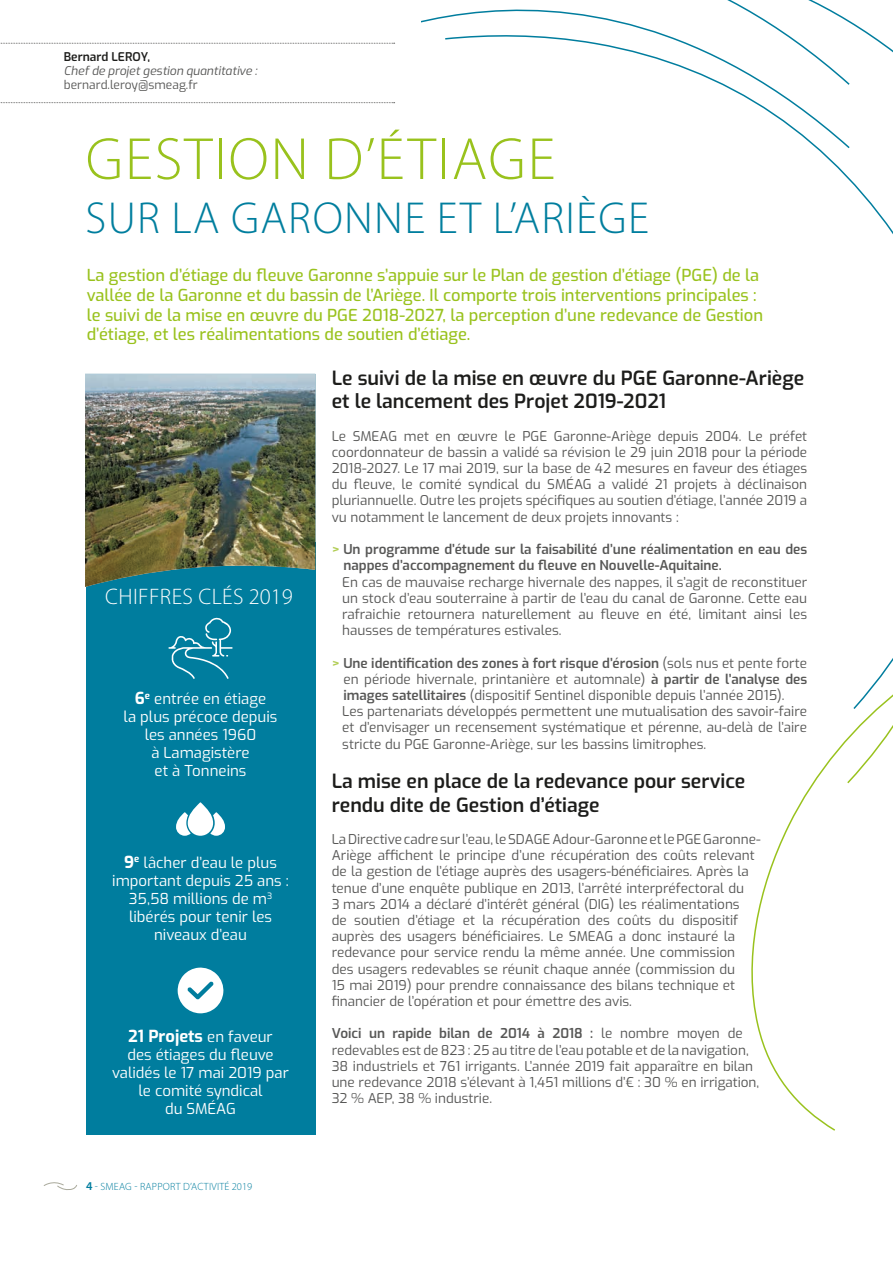
<style>
.page{position:relative;width:893px;height:1263px;background:#fff}
.page>*{position:absolute;margin:0;border:0;box-sizing:border-box;transform-origin:0 0}
.t1{font:300 60px "Myriad Pro";letter-spacing:.03em;color:#99c21d}
.t2{font:300 45px "Myriad Pro";letter-spacing:.03em;color:#007e9e}
.t3{font:300 22.5px "Myriad Pro";letter-spacing:.02em;color:#fff}
.t4{font:600 19.5px/23.4px "Exo";color:#1d1d1b}
.t5{font:500 16.5px/19.8px "Exo";color:#99c21d}
.t6{font:700 16.5px "Exo";color:#fff}
.t7{font:15px/18px "Exo";color:#fff;text-align:center}
.t8{font:13.5px/16.2px "Exo";color:#575756}
.t9{font:600 13.5px/16.2px "Exo";color:#575756}
.t10{font:italic 12px "Exo";color:#575756}
.t11{font:12px "Exo";color:#575756}
.t12{font:600 12px "Exo";color:#1d1d1b}
.t13{font:300 10.5px "Myriad Pro";letter-spacing:.02em;color:#007d9e}
.s1{color:#b1cd53}
.s2{font-weight:600;color:#b1cd53}
.s3{font-weight:600}
.s4{font-weight:700;font-size:16.5px}
.s5{font-weight:400;font-size:15px}
.s6{font-weight:600;font-size:12px}
</style>
<div class="page">
<svg style="left:296px;top:0;width:555px;height:150px"></svg>
<svg style="left:43px;top:1182px;width:34px;height:8px"></svg>
<svg style="left:751px;top:686px;width:142px;height:445px"></svg>
<div style="left:0;top:0;width:421px;height:81px;background:#fff"></div>
<div style="left:86px;top:542px;width:229px;height:593px;background:#007d9e"></div>
<img style="left:85px;top:374px;width:230px;height:213px">
<svg style="left:176px;top:802px;width:49px;height:34px"></svg>
<svg style="left:168px;top:618px;width:65px;height:61px"></svg>
<svg style="left:177px;top:967px;width:47px;height:46px"></svg>
<svg style="left:0;top:102px;width:395px;height:1px"></svg>
<svg style="left:0;top:43px;width:395px;height:1px"></svg>
<p class="t12" style="left:64px;top:47px;width:88px">Bernard LEROY,</p>
<p class="t10" style="left:64px;top:62px;width:195px">Chef de projet gestion quantitative :</p>
<p class="t11" style="left:64px;top:76px;width:135px">bernard.leroy@smeag.fr</p>
<h1 class="t1" style="left:86px;top:123px;width:471px">GESTION D’ÉTIAGE</h1>
<h2 class="t2" style="left:86px;top:191px;width:565px">SUR LA GARONNE ET L’ARIÈGE</h2>
<p class="t5" style="left:87px;top:264px;width:678px">La gestion d’étiage du fleuve Garonne s’appuie sur le Plan de gestion d’étiage (PGE) de la vallée de la Garonne et du bassin de l’Ariège. Il comporte trois interventions principales : le suivi de la mise en œuvre du PGE 2018-2027, la perception d’une redevance de Gestion d’étiage, et les réalimentations de soutien d’étiage.</p>
<h3 class="t4" style="left:332px;top:365px;width:474px">Le suivi de la mise en œuvre du PGE Garonne-Ariège et le lancement des Projet 2019-2021</h3>
<p class="t8" style="left:332px;top:427px;width:477px;text-align:justify">Le SMEAG met en œuvre le PGE Garonne-Ariège depuis 2004. Le préfet coordonnateur de bassin a validé sa révision le 29 juin 2018 pour la période 2018-2027. Le 17 mai 2019, sur la base de 42 mesures en faveur des étiages du fleuve, le comité syndical du SMÉAG a validé 21 projets à déclinaison pluriannuelle. Outre les projets spécifiques au soutien d’étiage, l’année 2019 a vu notamment le lancement de deux projets innovants :</p>
<p class="t9" style="left:343px;top:540px;width:465px;text-indent:-12px"><span class="s1">&gt;</span> Un programme d’étude sur la faisabilité d’une réalimentation en eau des nappes d’accompagnement du fleuve en Nouvelle-Aquitaine.</p>
<p class="t8" style="left:342px;top:573px;width:466px;text-align:justify">En cas de mauvaise recharge hivernale des nappes, il s’agit de reconstituer un stock d’eau souterraine à partir de l’eau du canal de Garonne. Cette eau rafraichie retournera naturellement au fleuve en été, limitant ainsi les hausses de températures estivales.</p>
<p class="t8" style="left:342px;top:654px;width:466px;text-indent:-11px"><span class="s2">&gt;</span> <span class="s3">Une identification des zones à fort risque d’érosion</span> (sols nus et pente forte en période hivernale, printanière et automnale) <span class="s3">à partir de l’analyse des images satellitaires</span> (dispositif Sentinel disponible depuis l’année 2015).<br>Les partenariats développés permettent une mutualisation des savoir-faire et d’envisager un recensement systématique et pérenne, au-delà de l’aire stricte du PGE Garonne-Ariège, sur les bassins limitrophes.</p>
<h3 class="t4" style="left:332px;top:768px;width:415px">La mise en place de la redevance pour service rendu dite de Gestion d’étiage</h3>
<p class="t8" style="left:332px;top:830px;width:430px">La Directive cadre sur l’eau, le SDAGE Adour-Garonne et le PGE Garonne-Ariège affichent le principe d’une récupération des coûts relevant de la gestion de l’étiage auprès des usagers-bénéficiaires. Après la tenue d’une enquête publique en 2013, l’arrêté interpréfectoral du<br>3 mars 2014 a déclaré d’intérêt général (DIG) les réalimentations<br>de soutien d’étiage et la récupération des coûts du dispositif auprès des usagers bénéficiaires. Le SMEAG a donc instauré la redevance pour service rendu la même année. Une commission<br>des usagers redevables se réunit chaque année (commission du<br>15 mai 2019) pour prendre connaissance des bilans technique et financier de l’opération et pour émettre des avis.</p>
<p class="t8" style="left:332px;top:1025px;width:429px"><span class="s3">Voici un rapide bilan de 2014 à 2018 :</span> le nombre moyen de redevables est de 823 : 25 au titre de l’eau potable et de la navigation, 38 industriels et 761 irrigants. L’année 2019 fait apparaître en bilan une redevance 2018 s’élevant à 1,451 millions d’€ : 30 % en irrigation, 32 % AEP, 38 % industrie.</p>
<h3 class="t3" style="left:105px;top:583px;width:189px">CHIFFRES CLÉS 2019</h3>
<p class="t7" style="left:124px;top:689px;width:155px"><span class="s4">6</span><sup>e</sup> entrée en étiage<br>la plus précoce depuis les années 1960<br>à Lamagistère<br>et à Tonneins</p>
<p class="t7" style="left:112px;top:852px;width:178px"><span class="s4">9</span><sup>e</sup> lâcher d’eau le plus important depuis 25 ans :<br>35,58 millions de m<sup>3 </sup>libérés pour tenir les niveaux d’eau</p>
<p class="t6" style="left:128px;top:1024px;width:146px">21 Projets <span class="s5">en faveur</span></p>
<p class="t7" style="left:112px;top:1045px;width:178px">des étiages du fleuve validés le 17 mai 2019 par le comité syndical<br>du SMÉAG</p>
<p class="t13" style="left:86px;top:1180px;width:168px"><span class="s6">4</span> - SMEAG - RAPPORT D’ACTIVITÉ 2019</p>
</div>
